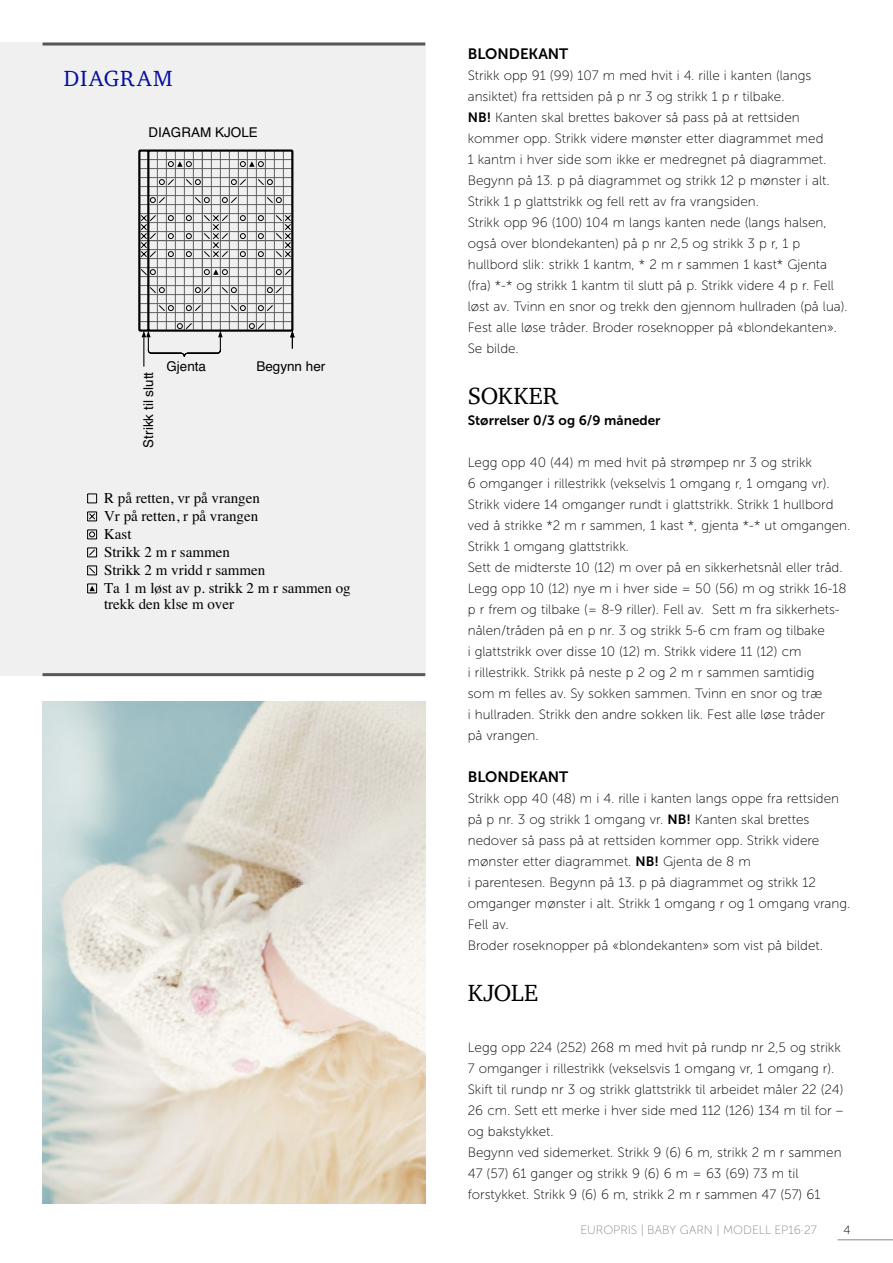
<style>
.page{position:relative;width:893px;height:1263px;background:#fff}
.page>*{position:absolute;margin:0;border:0;box-sizing:border-box;transform-origin:0 0}
.Innhold_-_Venstresti{font:24px "Charter";letter-spacing:.01em;color:#000}
.t1{font:22.5px "Charter";letter-spacing:.06em;color:#060e9f}
.t2{font:15px/18px "Times";color:#000}
.Innhold_-_Venstresti-2{font:15px "Museo Sans 700";color:#000}
.Innhold_-_Venstresti-3{font:13.5px/21px "Museo Sans 100";color:#000}
.t3{font:13.5px "Helvetica";color:#000}
.Innhold_-_Venstresti-4{font:13.5px "Museo Sans 700";color:#000}
.t4{font:12px "Museo Sans 100";color:#878787}
.t5{font:12px "Museo Sans 100";color:#000}
.s1{font-family:"Museo Sans 700"}
</style>
<div class="page">
<hr style="left:838px;top:1239px;width:55px;height:1px;background:#878787">
<div style="left:0;top:43px;width:425px;height:633px;background:#f0f0f0"></div>
<svg style="left:138px;top:149px;width:157px;height:218px"></svg>
<hr style="left:43px;top:43px;width:382px;height:3px;background:#575756">
<hr style="left:43px;top:673px;width:382px;height:3px;background:#575756">
<svg style="left:87px;top:494px;width:10px;height:10px"></svg>
<svg style="left:87px;top:512px;width:10px;height:64px"></svg>
<svg style="left:87px;top:584px;width:10px;height:10px"></svg>
<img style="left:43px;top:702px;width:382px;height:501px">
<p class="t1" style="left:64px;top:59px;width:111px">DIAGRAM</p>
<p class="t3" style="left:148px;top:122px;width:111px">DIAGRAM KJOLE</p>
<p class="t3" style="left:138px;top:448px;width:77px;rotate:-90deg">Strikk til slutt</p>
<p class="t3" style="left:166px;top:356px;width:41px">Gjenta</p>
<p class="t3" style="left:256px;top:356px;width:71px">Begynn her</p>
<p class="t2" style="left:104px;top:488px;width:248px">R på retten, vr på vrangen<br>Vr på retten, r på vrangen<br>Kast<br>Strikk 2 m r sammen<br>Strikk 2 m vridd r sammen<br>Ta 1 m løst av p. strikk 2 m r sammen og</p>
<p class="t2" style="left:104px;top:594px;width:131px">trekk den klse m over</p>
<p class="Innhold_-_Venstresti-2" style="left:468px;top:46px;width:102px">BLONDEKANT</p>
<p class="Innhold_-_Venstresti-3" style="left:468px;top:65px;width:345px">Strikk opp 91 (99) 107 m med hvit i 4. rille i kanten (langs ansiktet) fra rettsiden på p nr 3 og strikk 1 p r tilbake.</p>
<p class="Innhold_-_Venstresti-3" style="left:468px;top:107px;width:357px"><span class="s1">NB!</span> Kanten skal brettes bakover så pass på at rettsiden kommer opp. Strikk videre mønster etter diagrammet med</p>
<p class="Innhold_-_Venstresti-3" style="left:468px;top:149px;width:363px">1 kantm i hver side som ikke er medregnet på diagrammet.<br>Begynn på 13. p på diagrammet og strikk 12 p mønster i alt.<br>Strikk 1 p glattstrikk og fell rett av fra vrangsiden.</p>
<p class="Innhold_-_Venstresti-3" style="left:468px;top:212px;width:381px">Strikk opp 96 (100) 104 m langs kanten nede (langs halsen, også over blondekanten) på p nr 2,5 og strikk 3 p r, 1 p hullbord slik: strikk 1 kantm, * 2 m r sammen 1 kast* Gjenta (fra) *-* og strikk 1 kantm til slutt på p. Strikk videre 4 p r. Fell løst av. Tvinn en snor og trekk den gjennom hullraden (på lua).<br>Fest alle løse tråder. Broder roseknopper på «blondekanten».<br>Se bilde.</p>
<p class="Innhold_-_Venstresti" style="left:468px;top:375px;width:92px">SOKKER</p>
<p class="Innhold_-_Venstresti-4" style="left:468px;top:413px;width:194px">Størrelser 0/3 og 6/9 måneder</p>
<p class="Innhold_-_Venstresti-3" style="left:468px;top:452px;width:346px">Legg opp 40 (44) m med hvit på strømpep nr 3 og strikk</p>
<p class="Innhold_-_Venstresti-3" style="left:468px;top:473px;width:384px">6 omganger i rillestrikk (vekselvis 1 omgang r, 1 omgang vr).<br>Strikk videre 14 omganger rundt i glattstrikk. Strikk 1 hullbord ved å strikke *2 m r sammen, 1 kast *, gjenta *-* ut omgangen.<br>Strikk 1 omgang glattstrikk.</p>
<p class="Innhold_-_Venstresti-3" style="left:468px;top:557px;width:380px">Sett de midterste 10 (12) m over på en sikkerhetsnål eller tråd.<br>Legg opp 10 (12) nye m i hver side = 50 (56) m og strikk 16-18 p r frem og tilbake (= 8-9 riller). Fell av. Sett m fra sikkerhets&shy;nålen/tråden på en p nr. 3 og strikk 5-6 cm fram og tilbake</p>
<p class="Innhold_-_Venstresti-3" style="left:468px;top:641px;width:335px">i glattstrikk over disse 10 (12) m. Strikk videre 11 (12) cm</p>
<p class="Innhold_-_Venstresti-3" style="left:468px;top:662px;width:348px">i rillestrikk. Strikk på neste p 2 og 2 m r sammen samtidig</p>
<p class="Innhold_-_Venstresti-3" style="left:468px;top:683px;width:356px">som m felles av. Sy sokken sammen. Tvinn en snor og træ</p>
<p class="Innhold_-_Venstresti-3" style="left:468px;top:704px;width:359px">i hullraden. Strikk den andre sokken lik. Fest alle løse tråder</p>
<p class="Innhold_-_Venstresti-3" style="left:468px;top:725px;width:72px">på vrangen.</p>
<p class="Innhold_-_Venstresti-2" style="left:468px;top:769px;width:102px">BLONDEKANT</p>
<p class="Innhold_-_Venstresti-3" style="left:468px;top:788px;width:373px">Strikk opp 40 (48) m i 4. rille i kanten langs oppe fra rettsiden på p nr. 3 og strikk 1 omgang vr. <span class="s1">NB!</span> Kanten skal brettes nedover så pass på at rettsiden kommer opp. Strikk videre mønster etter diagrammet. <span class="s1">NB!</span> Gjenta de 8 m</p>
<p class="Innhold_-_Venstresti-3" style="left:468px;top:872px;width:384px">i parentesen. Begynn på 13. p på diagrammet og strikk 12 omganger mønster i alt. Strikk 1 omgang r og 1 omgang vrang.<br>Fell av.</p>
<p class="Innhold_-_Venstresti-3" style="left:468px;top:935px;width:357px">Broder roseknopper på «blondekanten» som vist på bildet.</p>
<p class="Innhold_-_Venstresti" style="left:468px;top:972px;width:72px">KJOLE</p>
<p class="Innhold_-_Venstresti-3" style="left:468px;top:1037px;width:377px">Legg opp 224 (252) 268 m med hvit på rundp nr 2,5 og strikk 7 omganger i rillestrikk (vekselsvis 1 omgang vr, 1 omgang r).<br>Skift til rundp nr 3 og strikk glattstrikk til arbeidet måler 22 (24)<br>26 cm. Sett ett merke i hver side med 112 (126) 134 m til for – og bakstykket.</p>
<p class="Innhold_-_Venstresti-3" style="left:468px;top:1142px;width:375px">Begynn ved sidemerket. Strikk 9 (6) 6 m, strikk 2 m r sammen<br>47 (57) 61 ganger og strikk 9 (6) 6 m = 63 (69) 73 m til forstykket. Strikk 9 (6) 6 m, strikk 2 m r sammen 47 (57) 61</p>
<p class="t4" style="left:580px;top:1223px;width:238px">EUROPRIS | BABY GARN | MODELL EP16∙27</p>
<p class="t5" style="left:843px;top:1223px;width:9px">4</p>
</div>
